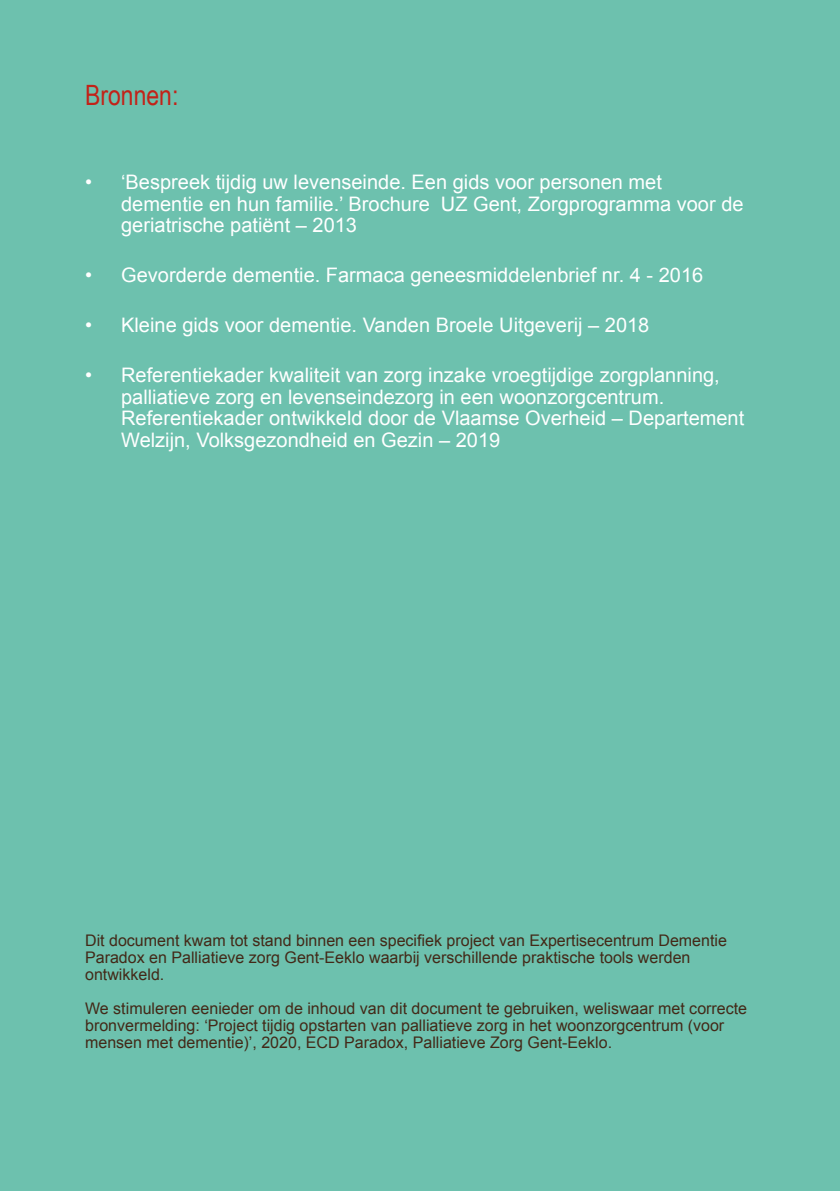
<style>
.page{position:relative;width:840px;height:1191px;background:#fff}
.page>*{position:absolute;margin:0;border:0;box-sizing:border-box;transform-origin:0 0}
.t1{font:28px "Arial Narrow";color:#c22218}
.t2{font:20px/21.6px "Arial";color:#fff}
.t3{font:16px/17.2px "Arial";color:#432918}
</style>
<div class="page">
<div style="left:0;top:0;width:839px;height:1191px;background:#6dc1ae"></div>
<h1 class="t1" style="left:85px;top:75px;width:95px">Bronnen:</h1>
<p class="t2" style="left:121px;top:171px;width:623px;text-indent:-36px">• ‘Bespreek tijdig uw levenseinde. Een gids voor personen met dementie en hun familie.’ Brochure UZ Gent, Zorgprogramma voor de geriatrische patiënt – 2013</p>
<p class="t2" style="left:85px;top:264px;width:619px">• Gevorderde dementie. Farmaca geneesmiddelenbrief nr. 4 - 2016</p>
<p class="t2" style="left:85px;top:314px;width:565px">• Kleine gids voor dementie. Vanden Broele Uitgeverij – 2018</p>
<p class="t2" style="left:121px;top:364px;width:624px;text-indent:-36px">• Referentiekader kwaliteit van zorg inzake vroegtijdige zorgplanning, palliatieve zorg en levenseindezorg in een woonzorgcentrum.<br>Referentiekader ontwikkeld door de Vlaamse Overheid – Departement Welzijn, Volksgezondheid en Gezin – 2019</p>
<p class="t3" style="left:85px;top:931px;width:643px">Dit document kwam tot stand binnen een specifiek project van Expertisecentrum Dementie<br>Paradox en Palliatieve zorg Gent-Eeklo waarbij verschillende praktische tools werden ontwikkeld.</p>
<p class="t3" style="left:85px;top:999px;width:663px">We stimuleren eenieder om de inhoud van dit document te gebruiken, weliswaar met correcte bronvermelding: ‘Project tijdig opstarten van palliatieve zorg in het woonzorgcentrum (voor mensen met dementie)’, 2020, ECD Paradox, Palliatieve Zorg Gent-Eeklo.</p>
</div>
